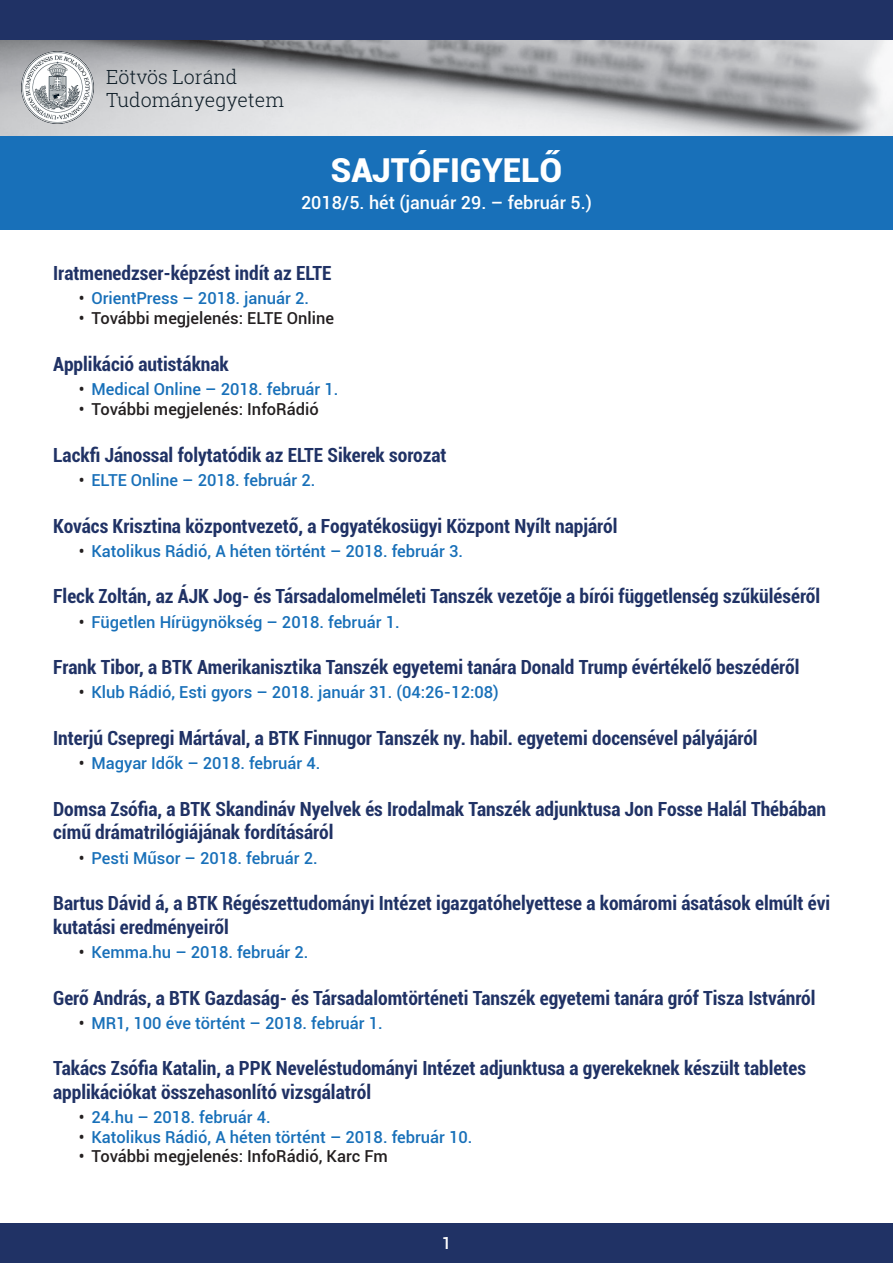
<style>
.page{position:relative;width:893px;height:1263px;background:#fff}
.page>*{position:absolute;margin:0;border:0;box-sizing:border-box;transform-origin:0 0}
.t1{font:900 33px "Roboto";color:#fff}
.t2{font:700 condensed 19.5px/23.4px "Roboto";color:#203265}
.t3{font:300 19.5px/23.4px "Roboto Slab";color:#0e1d27}
.t4{font:500 18px "Roboto";color:#fff}
.t5{font:500 16.5px "Roboto";color:#1870b9}
.t6{font:500 16.5px "Roboto";color:#231f20}
.t7{font:500 16.5px "Roboto";color:#fff}
.s1{color:#231f20}
</style>
<div class="page">
<img style="left:0;top:40px;width:893px;height:96px">
<div style="left:0;top:0;width:893px;height:40px;background:#203265"></div>
<img style="left:21px;top:51px;width:73px;height:72px">
<div style="left:0;top:1223px;width:893px;height:40px;background:#203265"></div>
<div style="left:0;top:136px;width:893px;height:94px;background:#1870b9"></div>
<p class="t3" style="left:106px;top:65px;width:179px">Eötvös Loránd<br>Tudományegyetem</p>
<h1 class="t1" style="left:331px;top:147px;width:233px">SAJTÓFIGYELŐ</h1>
<p class="t4" style="left:301px;top:190px;width:292px">2018/5. hét (január 29. – február 5.)</p>
<p class="t2" style="left:53px;top:261px;width:280px">Iratmenedzser-képzést indít az ELTE</p>
<p class="t5" style="left:79px;top:287px;width:232px"><span class="s1">•</span> OrientPress – 2018. január 2.</p>
<p class="t6" style="left:79px;top:307px;width:257px">• További megjelenés: ELTE Online</p>
<p class="t2" style="left:53px;top:352px;width:177px">Applikáció autistáknak</p>
<p class="t5" style="left:79px;top:378px;width:261px"><span class="s1">•</span> Medical Online – 2018. február 1.</p>
<p class="t6" style="left:79px;top:397px;width:241px">• További megjelenés: InfoRádió</p>
<p class="t2" style="left:53px;top:442px;width:395px">Lackfi Jánossal folytatódik az ELTE Sikerek sorozat</p>
<p class="t5" style="left:79px;top:468px;width:238px"><span class="s1">•</span> ELTE Online – 2018. február 2.</p>
<p class="t2" style="left:53px;top:513px;width:566px">Kovács Krisztina központvezető, a Fogyatékosügyi Központ Nyílt napjáról</p>
<p class="t5" style="left:79px;top:539px;width:386px"><span class="s1">•</span> Katolikus Rádió, A héten történt – 2018. február 3.</p>
<p class="t2" style="left:53px;top:584px;width:769px">Fleck Zoltán, az ÁJK Jog- és Társadalomelméleti Tanszék vezetője a bírói függetlenség szűküléséről</p>
<p class="t5" style="left:79px;top:610px;width:322px"><span class="s1">•</span> Fügetlen Hírügynökség – 2018. február 1.</p>
<p class="t2" style="left:53px;top:655px;width:748px">Frank Tibor, a BTK Amerikanisztika Tanszék egyetemi tanára Donald Trump évértékelő beszédéről</p>
<p class="t5" style="left:79px;top:681px;width:422px"><span class="s1">•</span> Klub Rádió, Esti gyors – 2018. január 31. (04:26-12:08)</p>
<p class="t2" style="left:53px;top:726px;width:706px">Interjú Csepregi Mártával, a BTK Finnugor Tanszék ny. habil. egyetemi docensével pályájáról</p>
<p class="t5" style="left:79px;top:752px;width:243px"><span class="s1">•</span> Magyar Idők – 2018. február 4.</p>
<p class="t2" style="left:53px;top:797px;width:775px">Domsa Zsófia, a BTK Skandináv Nyelvek és Irodalmak Tanszék adjunktusa Jon Fosse Halál Thébában című drámatrilógiájának fordításáról</p>
<p class="t5" style="left:79px;top:846px;width:241px"><span class="s1">•</span> Pesti Műsor – 2018. február 2.</p>
<p class="t2" style="left:53px;top:891px;width:779px">Bartus Dávid á, a BTK Régészettudományi Intézet igazgatóhelyettese a komáromi ásatások elmúlt évi kutatási eredményeiről</p>
<p class="t5" style="left:79px;top:940px;width:231px"><span class="s1">•</span> Kemma.hu – 2018. február 2.</p>
<p class="t2" style="left:53px;top:985px;width:764px">Gerő András, a BTK Gazdaság- és Társadalomtörténeti Tanszék egyetemi tanára gróf Tisza Istvánról</p>
<p class="t5" style="left:79px;top:1011px;width:305px"><span class="s1">•</span> MR1, 100 éve történt – 2018. február 1.</p>
<p class="t2" style="left:53px;top:1056px;width:754px">Takács Zsófia Katalin, a PPK Neveléstudományi Intézet adjunktusa a gyerekeknek készült tabletes applikációkat összehasonlító vizsgálatról</p>
<p class="t5" style="left:79px;top:1105px;width:193px"><span class="s1">•</span> 24.hu – 2018. február 4.</p>
<p class="t5" style="left:79px;top:1125px;width:395px"><span class="s1">•</span> Katolikus Rádió, A héten történt – 2018. február 10.</p>
<p class="t6" style="left:79px;top:1145px;width:311px">• További megjelenés: InfoRádió, Karc Fm</p>
<p class="t7" style="left:442px;top:1232px;width:11px">1</p>
</div>
